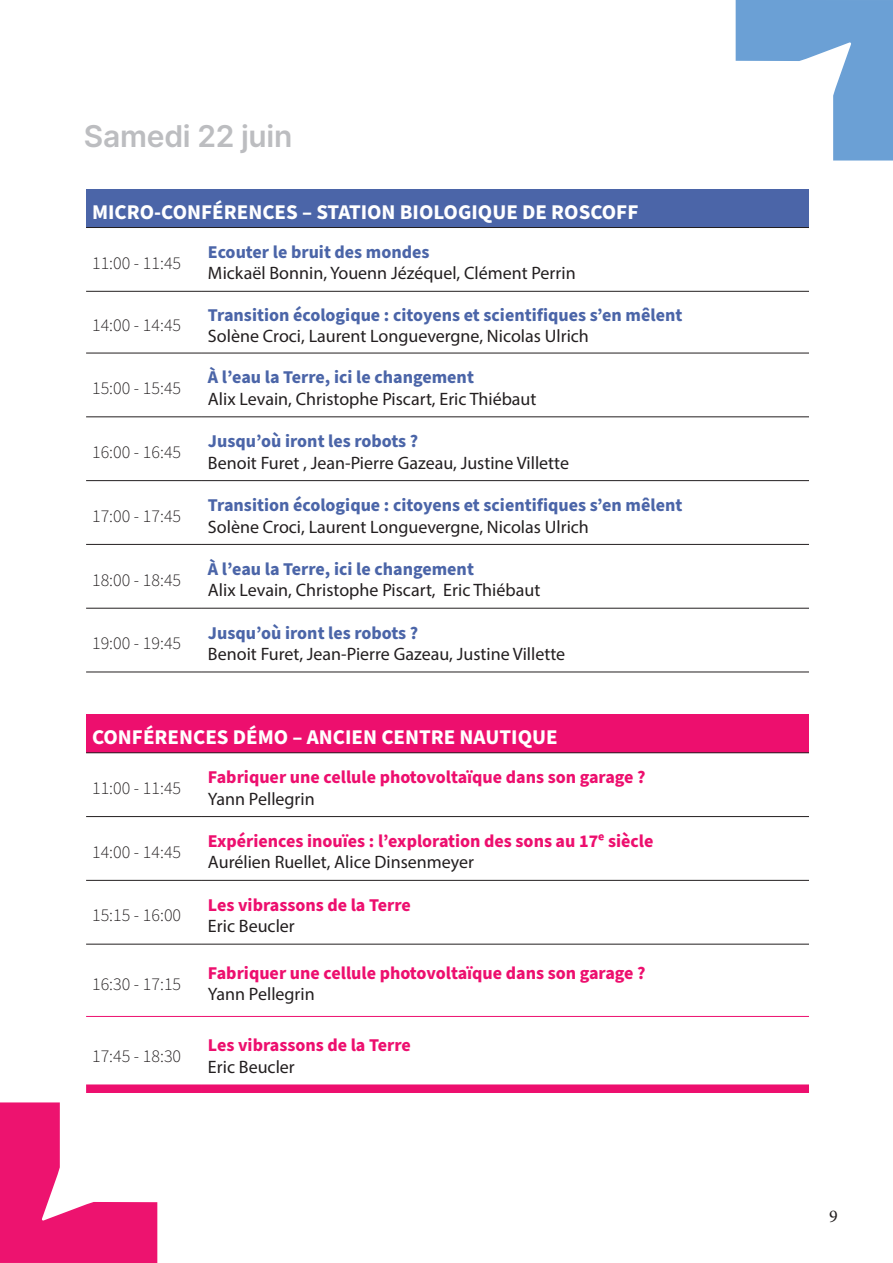
<style>
.page{position:relative;width:893px;height:1263px;background:#fff}
.page>*{position:absolute;margin:0;border:0;box-sizing:border-box;transform-origin:0 0}
.t1{font:30px "Inter";letter-spacing:-.01em;color:#bcbdc0}
.t2{font:700 21px "Source Sans Pro";color:#fff}
.t3{font:18px "Myriad Pro";color:#231f20}
.t4{font:700 18px "Source Sans Pro";color:#4b65a8}
.t5{font:700 18px "Source Sans Pro";color:#ed0f6e}
.t6{font:300 18px "Source Sans Pro";color:#231f20}
.t7{font:18px "Minion Pro";color:#231f20}
</style>
<div class="page">
<svg style="left:0;top:1102px;width:157px;height:161px"></svg>
<svg style="left:736px;top:0;width:157px;height:161px"></svg>
<div style="left:86px;top:189px;width:723px;height:38px;background:#4b65a8"></div>
<div style="left:86px;top:714px;width:723px;height:39px;background:#ed0f6e"></div>
<hr style="left:86px;top:227px;width:116px;height:1px;background:#231f20">
<hr style="left:86px;top:353px;width:116px;height:1px;background:#231f20">
<hr style="left:86px;top:417px;width:116px;height:1px;background:#231f20">
<hr style="left:86px;top:544px;width:116px;height:1px;background:#231f20">
<hr style="left:86px;top:608px;width:116px;height:1px;background:#231f20">
<hr style="left:86px;top:672px;width:116px;height:1px;background:#231f20">
<hr style="left:86px;top:752px;width:116px;height:1px;background:#231f20">
<hr style="left:86px;top:816px;width:116px;height:1px;background:#231f20">
<hr style="left:86px;top:880px;width:116px;height:1px;background:#231f20">
<hr style="left:86px;top:944px;width:116px;height:1px;background:#231f20">
<hr style="left:202px;top:227px;width:607px;height:1px;background:#231f20">
<hr style="left:202px;top:752px;width:607px;height:1px;background:#231f20">
<hr style="left:202px;top:880px;width:607px;height:1px;background:#231f20">
<hr style="left:202px;top:944px;width:607px;height:1px;background:#231f20">
<hr style="left:202px;top:353px;width:607px;height:1px;background:#231f20">
<hr style="left:202px;top:417px;width:607px;height:1px;background:#231f20">
<hr style="left:202px;top:544px;width:607px;height:1px;background:#231f20">
<hr style="left:202px;top:608px;width:607px;height:1px;background:#231f20">
<hr style="left:202px;top:672px;width:607px;height:1px;background:#231f20">
<hr style="left:202px;top:816px;width:607px;height:1px;background:#231f20">
<hr style="left:86px;top:291px;width:116px;height:1px;background:#231f20">
<hr style="left:202px;top:291px;width:607px;height:1px;background:#231f20">
<hr style="left:86px;top:480px;width:116px;height:1px;background:#231f20">
<hr style="left:202px;top:480px;width:607px;height:1px;background:#231f20">
<hr style="left:86px;top:1016px;width:116px;height:1px;background:#ed0f6e">
<hr style="left:202px;top:1016px;width:607px;height:1px;background:#ed0f6e">
<div style="left:86px;top:1084px;width:116px;height:9px;background:#ed0f6e"></div>
<div style="left:202px;top:1084px;width:607px;height:9px;background:#ed0f6e"></div>
<p class="t1" style="left:84px;top:114px;width:210px">Samedi 22 juin</p>
<p class="t2" style="left:92px;top:198px;width:548px">MICRO-CONFÉRENCES – STATION BIOLOGIQUE DE ROSCOFF</p>
<p class="t6" style="left:92px;top:251px;width:91px">11:00 - 11:45</p>
<p class="t4" style="left:208px;top:240px;width:223px">Ecouter le bruit des mondes</p>
<p class="t3" style="left:208px;top:262px;width:369px">Mickaël Bonnin, Youenn Jézéquel, Clément Perrin</p>
<p class="t6" style="left:92px;top:313px;width:91px">14:00 - 14:45</p>
<p class="t6" style="left:92px;top:376px;width:91px">15:00 - 15:45</p>
<p class="t6" style="left:92px;top:440px;width:91px">16:00 - 16:45</p>
<p class="t6" style="left:92px;top:504px;width:91px">17:00 - 17:45</p>
<p class="t6" style="left:92px;top:567px;width:91px">18:00 - 18:45</p>
<p class="t6" style="left:92px;top:631px;width:91px">19:00 - 19:45</p>
<p class="t4" style="left:208px;top:302px;width:476px">Transition écologique : citoyens et scientifiques s’en mêlent</p>
<p class="t3" style="left:208px;top:325px;width:382px">Solène Croci, Laurent Longuevergne, Nicolas Ulrich</p>
<p class="t4" style="left:208px;top:365px;width:267px">À l’eau la Terre, ici le changement</p>
<p class="t3" style="left:208px;top:388px;width:330px">Alix Levain, Christophe Piscart, Eric Thiébaut</p>
<p class="t4" style="left:208px;top:429px;width:212px">Jusqu’où iront les robots ?</p>
<p class="t3" style="left:208px;top:452px;width:363px">Benoit Furet , Jean-Pierre Gazeau, Justine Villette</p>
<p class="t4" style="left:208px;top:493px;width:476px">Transition écologique : citoyens et scientifiques s’en mêlent</p>
<p class="t3" style="left:208px;top:515px;width:382px">Solène Croci, Laurent Longuevergne, Nicolas Ulrich</p>
<p class="t4" style="left:208px;top:556px;width:267px">À l’eau la Terre, ici le changement</p>
<p class="t3" style="left:208px;top:579px;width:334px">Alix Levain, Christophe Piscart, Eric Thiébaut</p>
<p class="t4" style="left:208px;top:620px;width:212px">Jusqu’où iront les robots ?</p>
<p class="t3" style="left:208px;top:643px;width:359px">Benoit Furet, Jean-Pierre Gazeau, Justine Villette</p>
<p class="t2" style="left:92px;top:723px;width:467px">CONFÉRENCES DÉMO – ANCIEN CENTRE NAUTIQUE</p>
<p class="t6" style="left:92px;top:776px;width:91px">11:00 - 11:45</p>
<p class="t5" style="left:208px;top:765px;width:439px">Fabriquer une cellule photovoltaïque dans son garage ?</p>
<p class="t3" style="left:208px;top:787px;width:108px">Yann Pellegrin</p>
<p class="t6" style="left:92px;top:840px;width:91px">14:00 - 14:45</p>
<p class="t6" style="left:92px;top:903px;width:91px">15:15 - 16:00</p>
<p class="t6" style="left:92px;top:971px;width:91px">16:30 - 17:15</p>
<p class="t6" style="left:92px;top:1044px;width:91px">17:45 - 18:30</p>
<p class="t5" style="left:208px;top:829px;width:447px">Expériences inouïes : l’exploration des sons au 17ᵉ siècle</p>
<p class="t3" style="left:208px;top:851px;width:268px">Aurélien Ruellet, Alice Dinsenmeyer</p>
<p class="t5" style="left:208px;top:892px;width:204px">Les vibrassons de la Terre</p>
<p class="t3" style="left:208px;top:915px;width:88px">Eric Beucler</p>
<p class="t5" style="left:208px;top:960px;width:439px">Fabriquer une cellule photovoltaïque dans son garage ?</p>
<p class="t3" style="left:208px;top:983px;width:108px">Yann Pellegrin</p>
<p class="t5" style="left:208px;top:1033px;width:204px">Les vibrassons de la Terre</p>
<p class="t3" style="left:208px;top:1055px;width:88px">Eric Beucler</p>
<p class="t7" style="left:829px;top:1204px;width:10px">9</p>
</div>
